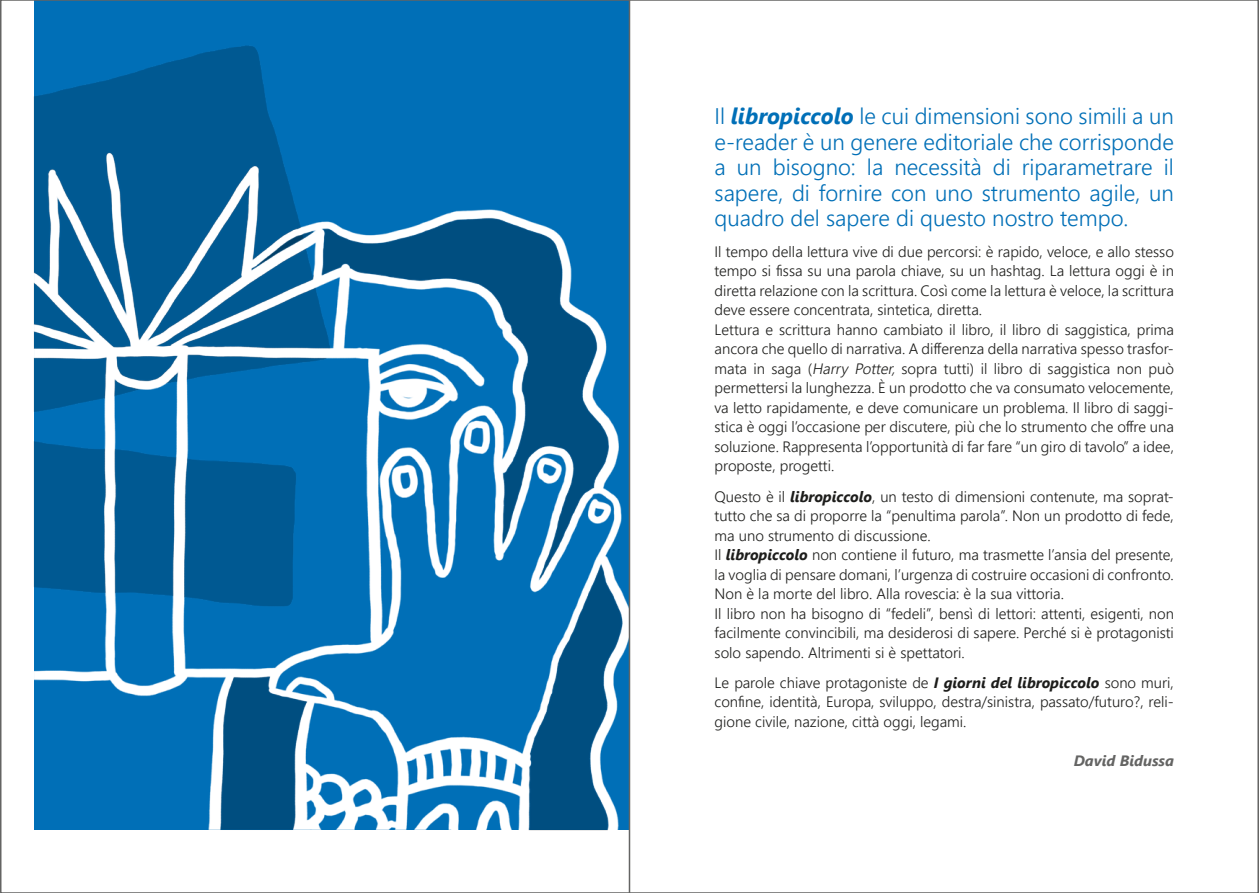
<style>
.page{position:relative;width:1259px;height:893px;background:#fff}
.page>*{position:absolute;margin:0;border:0;box-sizing:border-box;transform-origin:0 0}
.t1{font:300 22.5px/25.5px "Segoe UI";color:#006fb7;text-align:justify}
.t2{font:300 15px/19.5px "Segoe UI";color:#1d1d1b}
.t3{font:italic 700 15px "Segoe UI";color:#646463}
.s1{font-weight:700;font-style:italic}
.s2{font-style:italic}
</style>
<div class="page">
<img style="left:33px;top:3px;width:596px;height:887px">
<hr style="left:629px;top:0;width:1px;height:893px;background:#646463">
<h1 class="t1" style="left:714px;top:102px;width:461px">Il <span class="s1">libropiccolo</span> le cui dimensioni sono simili a un e-reader è un genere editoriale che corrisponde a un bisogno: la necessità di riparametrare il sapere, di fornire con uno strumento agile, un quadro del sapere di questo nostro tempo.</h1>
<p class="t2" style="left:714px;top:240px;width:461px">Il tempo della lettura vive di due percorsi: è rapido, veloce, e allo stesso tempo si fissa su una parola chiave, su un hashtag. La lettura oggi è in diretta relazione con la scrittura. Così come la lettura è veloce, la scrittura deve essere concentrata, sintetica, diretta.<br>Lettura e scrittura hanno cambiato il libro, il libro di saggistica, prima ancora che quello di narrativa. A differenza della narrativa spesso trasfor&shy;mata in saga (<span class="s2">Harry Potter,</span> sopra tutti) il libro di saggistica non può permettersi la lunghezza. È un prodotto che va consumato velocemente, va letto rapidamente, e deve comunicare un problema. Il libro di saggi&shy;stica è oggi l’occasione per discutere, più che lo strumento che offre una soluzione. Rappresenta l’opportunità di far fare “un giro di tavolo” a idee, proposte, progetti.</p>
<p class="t2" style="left:714px;top:485px;width:461px">Questo è il <span class="s1">libropiccolo</span>, un testo di dimensioni contenute, ma soprat&shy;tutto che sa di proporre la “penultima parola”. Non un prodotto di fede, ma uno strumento di discussione.<br>Il <span class="s1">libropiccolo</span> non contiene il futuro, ma trasmette l’ansia del presente, la voglia di pensare domani, l’urgenza di costruire occasioni di confronto.<br>Non è la morte del libro. Alla rovescia: è la sua vittoria.<br>Il libro non ha bisogno di “fedeli”, bensì di lettori: attenti, esigenti, non facilmente convincibili, ma desiderosi di sapere. Perché si è protagonisti solo sapendo. Altrimenti si è spettatori.</p>
<p class="t2" style="left:714px;top:671px;width:461px;text-align:justify">Le parole chiave protagoniste de <span class="s1">I giorni del libropiccolo</span> sono muri, confine, identità, Europa, sviluppo, destra/sinistra, passato/futuro?, reli&shy;gione civile, nazione, città oggi, legami.</p>
<p class="t3" style="left:1073px;top:746px;width:102px">David Bidussa</p>
</div>
